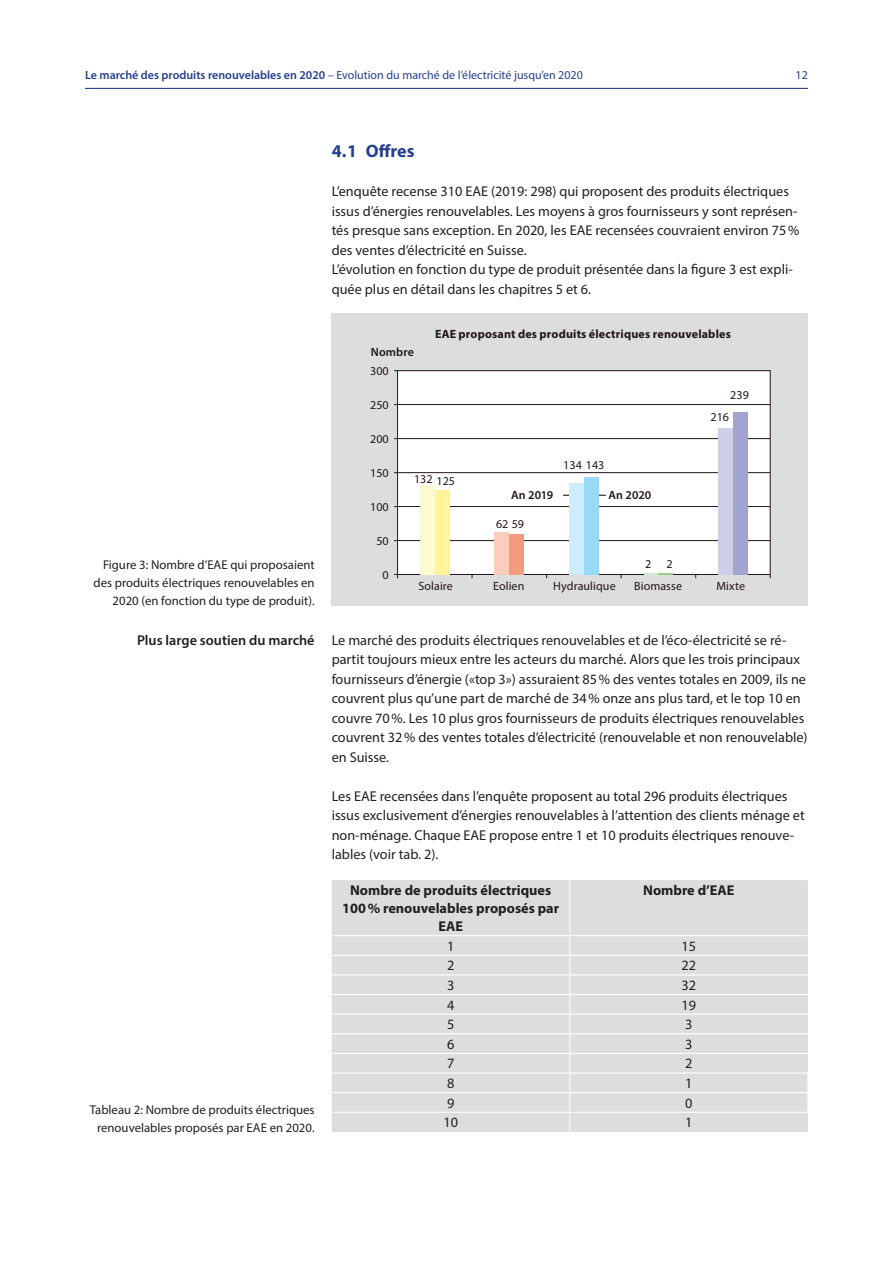
<style>
.page{position:relative;width:893px;height:1263px;background:#fff}
.page>*{position:absolute;margin:0;border:0;box-sizing:border-box;transform-origin:0 0}
.t1{font:700 18px "Myriad Pro";color:#253f8e}
.t2{font:14.25px/19.5px "Myriad Pro";color:#231f20}
.t3{font:700 14.25px/18px "Myriad Pro";color:#231f20;text-align:center}
.t4{font:600 14.25px "Myriad Pro";color:#231f20}
.t5{font:12.75px/18px "Myriad Pro";color:#231f20;text-align:right}
.t6{font:12px "Myriad Pro";color:#253f8e}
.t7{font:12px "Myriad Pro";letter-spacing:.005em;color:#23151a}
.t8{font:700 12px "Myriad Pro";letter-spacing:.015em;color:#23151a}
.t9{font:600 12px "Myriad Pro";letter-spacing:.005em;color:#23151a}
.s1{font-weight:600}
</style>
<div class="page">
<hr style="left:85px;top:88px;width:723px;height:1px;background:#253f8e">
<div style="left:332px;top:313px;width:476px;height:293px;background:#dcdddf"></div>
<div style="left:398px;top:371px;width:372px;height:203px;background:#fff"></div>
<div style="left:397px;top:370px;width:373px;height:205px;border:1px solid #23151a"></div>
<hr style="left:398px;top:540px;width:372px;height:1px;background:#23151a">
<hr style="left:398px;top:506px;width:372px;height:1px;background:#23151a">
<hr style="left:398px;top:472px;width:372px;height:1px;background:#23151a">
<hr style="left:398px;top:438px;width:372px;height:1px;background:#23151a">
<hr style="left:398px;top:404px;width:372px;height:1px;background:#23151a">
<div style="left:420px;top:485px;width:15px;height:89px;background:#fefad0"></div>
<div style="left:494px;top:532px;width:15px;height:42px;background:#facdbc"></div>
<div style="left:569px;top:483px;width:15px;height:91px;background:#ceedfa"></div>
<div style="left:718px;top:428px;width:15px;height:146px;background:#cdcfe6"></div>
<div style="left:435px;top:490px;width:15px;height:84px;background:#fff49c"></div>
<div style="left:509px;top:534px;width:15px;height:40px;background:#f39a80"></div>
<div style="left:584px;top:477px;width:15px;height:97px;background:#97daf5"></div>
<svg style="left:644px;top:573px;width:29px;height:1px"></svg>
<div style="left:733px;top:412px;width:15px;height:162px;background:#a0a4cf"></div>
<div style="left:332px;top:880px;width:476px;height:252px;background:#dcdddf"></div>
<hr style="left:569px;top:880px;width:1px;height:55px;background:#fff">
<hr style="left:332px;top:935px;width:238px;height:1px;background:#fff">
<hr style="left:570px;top:935px;width:238px;height:1px;background:#fff">
<hr style="left:332px;top:955px;width:238px;height:1px;background:#fff">
<hr style="left:570px;top:955px;width:238px;height:1px;background:#fff">
<hr style="left:332px;top:974px;width:238px;height:1px;background:#fff">
<hr style="left:570px;top:974px;width:238px;height:1px;background:#fff">
<hr style="left:332px;top:994px;width:238px;height:1px;background:#fff">
<hr style="left:570px;top:994px;width:238px;height:1px;background:#fff">
<hr style="left:332px;top:1013px;width:238px;height:2px;background:#fff">
<hr style="left:570px;top:1013px;width:238px;height:2px;background:#fff">
<hr style="left:332px;top:1033px;width:238px;height:1px;background:#fff">
<hr style="left:570px;top:1033px;width:238px;height:1px;background:#fff">
<hr style="left:332px;top:1053px;width:238px;height:1px;background:#fff">
<hr style="left:570px;top:1053px;width:238px;height:1px;background:#fff">
<hr style="left:332px;top:1072px;width:238px;height:1px;background:#fff">
<hr style="left:570px;top:1072px;width:238px;height:1px;background:#fff">
<svg style="left:807px;top:1073px;width:1px;height:39px"></svg>
<svg style="left:569px;top:936px;width:1px;height:196px"></svg>
<hr style="left:332px;top:1092px;width:238px;height:1px;background:#fff">
<hr style="left:570px;top:1092px;width:238px;height:1px;background:#fff">
<hr style="left:332px;top:1112px;width:238px;height:1px;background:#fff">
<hr style="left:570px;top:1112px;width:238px;height:1px;background:#fff">
<p class="t6" style="left:85px;top:68px;width:499px"><span class="s1">Le marché des produits renouvelables en 2020</span> – Evolution du marché de l’électricité jusqu’en 2020</p>
<p class="t6" style="left:796px;top:68px;width:14px">12</p>
<p class="t1" style="left:332px;top:139px;width:84px">4.1 Offres</p>
<p class="t2" style="left:332px;top:181px;width:469px">L’enquête recense 310 EAE (2019: 298) qui proposent des produits électriques issus d’énergies renouvelables. Les moyens à gros fournisseurs y sont représen&shy;tés presque sans exception. En 2020, les EAE recensées couvraient environ 75% des ventes d’électricité en Suisse.<br>L’évolution en fonction du type de produit présentée dans la figure 3 est expli&shy;quée plus en détail dans les chapitres 5 et 6.</p>
<p class="t9" style="left:371px;top:344px;width:45px">Nombre</p>
<p class="t7" style="left:370px;top:363px;width:20px">300</p>
<p class="t7" style="left:370px;top:397px;width:20px">250</p>
<p class="t7" style="left:370px;top:431px;width:20px">200</p>
<p class="t8" style="left:435px;top:326px;width:297px">EAE proposant des produits électriques renouvelables</p>
<p class="t7" style="left:730px;top:387px;width:20px">239</p>
<p class="t7" style="left:710px;top:410px;width:20px">216</p>
<p class="t5" style="left:93px;top:555px;width:223px">Figure 3: Nombre d’EAE qui proposaient des produits électriques renouvelables en<br>2020 (en fonction du type de produit).</p>
<p class="t4" style="left:137px;top:631px;width:179px">Plus large soutien du marché</p>
<p class="t5" style="left:90px;top:1100px;width:226px;text-align:center">Tableau 2: Nombre de produits électriques renouvelables proposés par EAE en 2020.</p>
<p class="t7" style="left:370px;top:465px;width:20px">150</p>
<p class="t7" style="left:370px;top:499px;width:20px">100</p>
<p class="t7" style="left:376px;top:533px;width:14px">50</p>
<p class="t7" style="left:383px;top:567px;width:8px">0</p>
<p class="t7" style="left:414px;top:471px;width:20px">132</p>
<p class="t7" style="left:436px;top:473px;width:20px">125</p>
<p class="t7" style="left:563px;top:457px;width:43px">134 143</p>
<p class="t9" style="left:511px;top:487px;width:44px">An 2019</p>
<p class="t9" style="left:608px;top:487px;width:44px">An 2020</p>
<p class="t7" style="left:496px;top:517px;width:30px">62 59</p>
<p class="t7" style="left:645px;top:557px;width:8px">2</p>
<p class="t7" style="left:666px;top:557px;width:8px">2</p>
<p class="t7" style="left:418px;top:578px;width:36px">Solaire</p>
<p class="t7" style="left:493px;top:578px;width:33px">Eolien</p>
<p class="t7" style="left:553px;top:578px;width:64px">Hydraulique</p>
<p class="t7" style="left:634px;top:578px;width:49px">Biomasse</p>
<p class="t7" style="left:716px;top:578px;width:30px">Mixte</p>
<p class="t2" style="left:332px;top:630px;width:477px">Le marché des produits électriques renouvelables et de l’éco-électricité se ré&shy;partit toujours mieux entre les acteurs du marché. Alors que les trois principaux fournisseurs d’énergie («top 3») assuraient 85% des ventes totales en 2009, ils ne couvrent plus qu’une part de marché de 34% onze ans plus tard, et le top 10 en couvre 70%. Les 10 plus gros fournisseurs de produits électriques renouvelables couvrent 32% des ventes totales d’électricité (renouvelable et non renouvelable) en Suisse.</p>
<p class="t2" style="left:332px;top:786px;width:475px">Les EAE recensées dans l’enquête proposent au total 296 produits électriques issus exclusivement d’énergies renouvelables à l’attention des clients ménage et non-ménage. Chaque EAE propose entre 1 et 10 produits électriques renouve&shy;lables (voir tab. 2).</p>
<p class="t3" style="left:342px;top:881px;width:219px">Nombre de produits électriques<br>100% renouvelables proposés par<br>EAE</p>
<p class="t3" style="left:643px;top:881px;width:93px">Nombre d’EAE</p>
<p class="t2" style="left:447px;top:936px;width:9px">1</p>
<p class="t2" style="left:682px;top:936px;width:16px">15</p>
<p class="t2" style="left:447px;top:955px;width:9px">2</p>
<p class="t2" style="left:682px;top:955px;width:16px">22</p>
<p class="t2" style="left:447px;top:975px;width:9px">3</p>
<p class="t2" style="left:682px;top:975px;width:16px">32</p>
<p class="t2" style="left:447px;top:995px;width:9px">4</p>
<p class="t2" style="left:682px;top:995px;width:16px">19</p>
<p class="t2" style="left:447px;top:1014px;width:9px">5</p>
<p class="t2" style="left:685px;top:1014px;width:9px">3</p>
<p class="t2" style="left:447px;top:1034px;width:9px">6</p>
<p class="t2" style="left:685px;top:1034px;width:9px">3</p>
<p class="t2" style="left:447px;top:1054px;width:9px">7</p>
<p class="t2" style="left:685px;top:1054px;width:9px">2</p>
<p class="t2" style="left:447px;top:1073px;width:9px">8</p>
<p class="t2" style="left:685px;top:1073px;width:9px">1</p>
<p class="t2" style="left:447px;top:1093px;width:9px">9</p>
<p class="t2" style="left:685px;top:1093px;width:9px">0</p>
<p class="t2" style="left:443px;top:1112px;width:16px">10</p>
<p class="t2" style="left:685px;top:1112px;width:9px">1</p>
</div>
